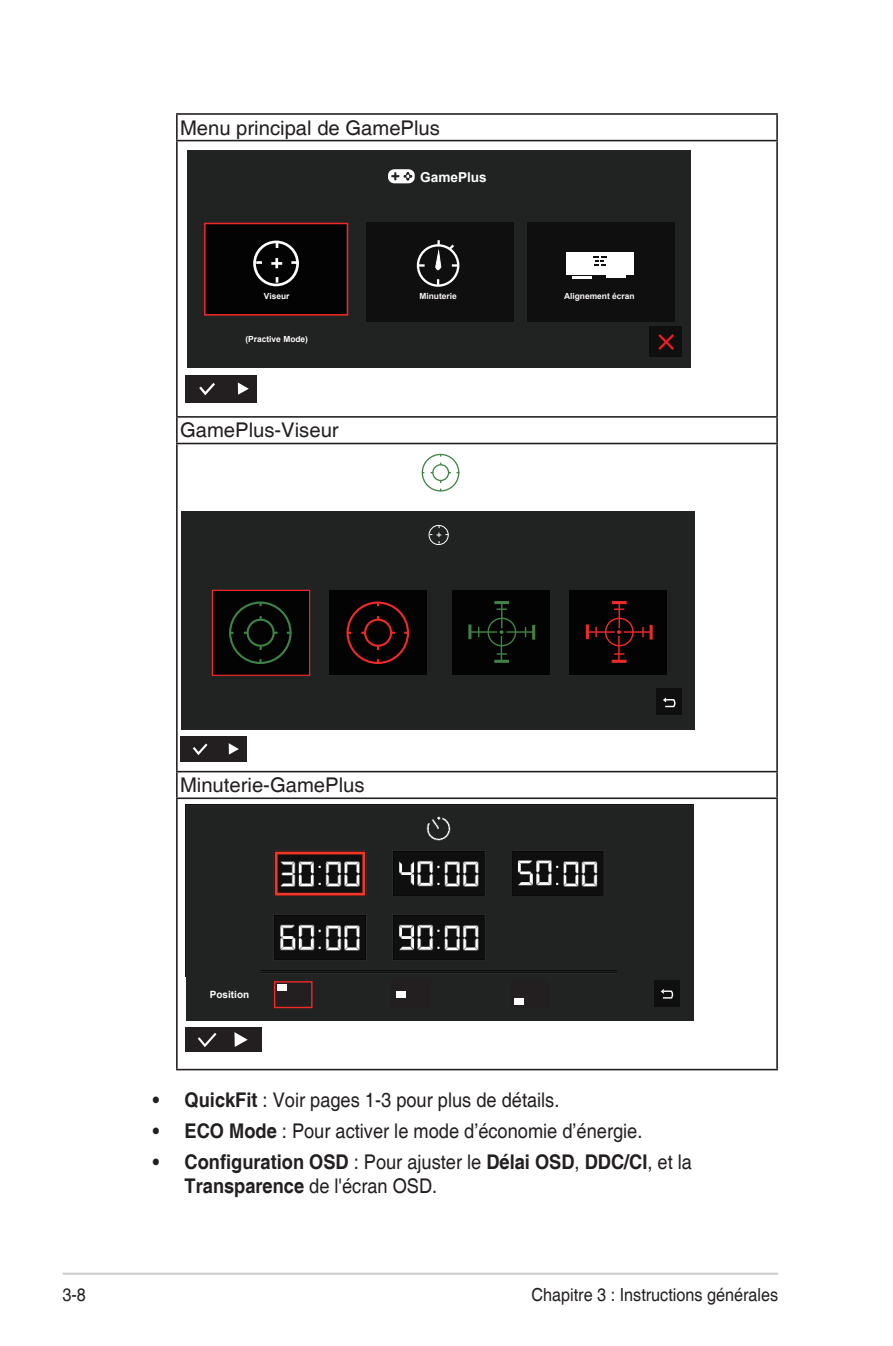
<style>
.page{position:relative;width:893px;height:1346px;background:#fff}
.page>*{position:absolute;margin:0;border:0;box-sizing:border-box;transform-origin:0 0}
.Body_Text{font:20.25px "Helvetica";color:#231f20;scale:.9 1}
.t1{font:700 20.25px/24.3px "Helvetica";color:#231f20;scale:.9 1}
.Body_Text-2{font:20.25px "Helvetica";color:#231f20}
.t2{font:18px "Helvetica";color:#231f20;scale:.9 1}
.t3{font:700 13.72px "Arial";color:#fdfefe}
.t4{font:700 9.9px "Arial";color:#fff}
.t5{font:700 8.33px "Arial";color:#faf4f4}
.t6{font:700 8.33px "Arial";color:#fefcfd}
.s1{font-weight:700}
.s2{font-weight:400}
</style>
<div class="page">
<hr style="left:63px;top:1272px;width:715px;height:3px;background:#d1d2d4">
<hr style="left:176px;top:113px;width:602px;height:2px;background:#231f20">
<hr style="left:176px;top:115px;width:2px;height:25px;background:#231f20">
<hr style="left:776px;top:115px;width:2px;height:25px;background:#231f20">
<hr style="left:176px;top:140px;width:602px;height:1px;background:#231f20">
<hr style="left:176px;top:141px;width:2px;height:275px;background:#231f20">
<hr style="left:776px;top:141px;width:2px;height:275px;background:#231f20">
<hr style="left:176px;top:416px;width:602px;height:2px;background:#231f20">
<hr style="left:176px;top:418px;width:2px;height:25px;background:#231f20">
<hr style="left:776px;top:418px;width:2px;height:25px;background:#231f20">
<hr style="left:176px;top:443px;width:602px;height:1px;background:#231f20">
<hr style="left:176px;top:444px;width:2px;height:327px;background:#231f20">
<hr style="left:776px;top:444px;width:2px;height:327px;background:#231f20">
<hr style="left:176px;top:771px;width:602px;height:1px;background:#231f20">
<hr style="left:176px;top:772px;width:2px;height:25px;background:#231f20">
<hr style="left:776px;top:772px;width:2px;height:25px;background:#231f20">
<hr style="left:176px;top:797px;width:602px;height:2px;background:#231f20">
<hr style="left:176px;top:799px;width:2px;height:270px;background:#231f20">
<hr style="left:776px;top:799px;width:2px;height:270px;background:#231f20">
<hr style="left:176px;top:1069px;width:602px;height:1px;background:#231f20">
<div style="left:187px;top:150px;width:503px;height:218px;background:#212222"></div>
<div style="left:649px;top:326px;width:33px;height:31px;background:#0f0f0f"></div>
<div style="left:366px;top:222px;width:148px;height:100px;background:#0f0f0f"></div>
<div style="left:527px;top:222px;width:147px;height:100px;background:#0f0f0f"></div>
<svg style="left:388px;top:169px;width:27px;height:14px"></svg>
<div style="left:417px;top:244px;width:42px;height:43px;border:2px solid #fff;border-radius:50%"></div>
<svg style="left:418px;top:264px;width:7px;height:3px"></svg>
<svg style="left:437px;top:279px;width:2px;height:7px"></svg>
<svg style="left:436px;top:240px;width:23px;height:31px"></svg>
<div style="left:205px;top:223px;width:142px;height:92px;background:#030303"></div>
<div style="left:204px;top:223px;width:144px;height:93px;border:2px solid #ee2928"></div>
<div style="left:253px;top:241px;width:46px;height:45px;border:3px solid #fff;border-radius:50%"></div>
<svg style="left:291px;top:261px;width:8px;height:3px"></svg>
<svg style="left:276px;top:277px;width:2px;height:6px"></svg>
<svg style="left:256px;top:261px;width:6px;height:3px"></svg>
<svg style="left:271px;top:258px;width:11px;height:10px"></svg>
<div style="left:566px;top:252px;width:33px;height:23px;background:#fff"></div>
<div style="left:600px;top:252px;width:33px;height:22px;background:#fff"></div>
<svg style="left:572px;top:276px;width:19px;height:2px"></svg>
<svg style="left:607px;top:276px;width:19px;height:2px"></svg>
<svg style="left:593px;top:256px;width:13px;height:14px"></svg>
<div style="left:185px;top:375px;width:72px;height:27px;background:#231f20"></div>
<svg style="left:658px;top:334px;width:16px;height:16px"></svg>
<svg style="left:199px;top:383px;width:16px;height:13px"></svg>
<svg style="left:238px;top:382px;width:11px;height:13px"></svg>
<div style="left:181px;top:511px;width:514px;height:218px;background:#212222"></div>
<div style="left:656px;top:689px;width:26px;height:26px;background:#0f0f0f"></div>
<div style="left:212px;top:590px;width:98px;height:85px;background:#030303"></div>
<div style="left:212px;top:590px;width:98px;height:86px;border:1px solid #ee2928"></div>
<div style="left:429px;top:525px;width:20px;height:20px;border:1px solid #fff;border-radius:50%"></div>
<svg style="left:430px;top:526px;width:19px;height:17px"></svg>
<div style="left:180px;top:736px;width:67px;height:25px;background:#231f20"></div>
<svg style="left:192px;top:743px;width:16px;height:12px"></svg>
<svg style="left:229px;top:743px;width:10px;height:11px"></svg>
<div style="left:229px;top:601px;width:63px;height:63px;border:2px solid #3e8344;border-radius:50%"></div>
<div style="left:247px;top:619px;width:28px;height:28px;border:2px solid #3e8344;border-radius:50%"></div>
<svg style="left:259px;top:659px;width:3px;height:4px"></svg>
<div style="left:422px;top:454px;width:37px;height:37px;border:1px solid #3e8344;border-radius:50%"></div>
<div style="left:432px;top:464px;width:17px;height:17px;border:1px solid #3e8344;border-radius:50%"></div>
<div style="left:330px;top:590px;width:97px;height:85px;background:#030303"></div>
<div style="left:346px;top:601px;width:63px;height:63px;border:2px solid #ee2928;border-radius:50%"></div>
<div style="left:364px;top:619px;width:28px;height:28px;border:2px solid #ee2928;border-radius:50%"></div>
<div style="left:452px;top:590px;width:97px;height:85px;background:#030303"></div>
<div style="left:570px;top:590px;width:97px;height:85px;background:#030303"></div>
<div style="left:487px;top:618px;width:29px;height:28px;border:1px solid #3e8344;border-radius:50%"></div>
<hr style="left:494px;top:601px;width:15px;height:3px;background:#3e8344">
<hr style="left:468px;top:624px;width:3px;height:15px;background:#3e8344">
<hr style="left:470px;top:631px;width:27px;height:2px;background:#3e8344">
<hr style="left:494px;top:660px;width:15px;height:3px;background:#3e8344">
<hr style="left:532px;top:625px;width:3px;height:14px;background:#3e8344">
<hr style="left:506px;top:631px;width:27px;height:2px;background:#3e8344">
<svg style="left:496px;top:604px;width:11px;height:56px"></svg>
<div style="left:605px;top:618px;width:29px;height:28px;border:1px solid #ee2a28;border-radius:50%"></div>
<hr style="left:612px;top:601px;width:15px;height:3px;background:#ee2a28">
<hr style="left:618px;top:603px;width:2px;height:25px;background:#ee2a28">
<svg style="left:614px;top:608px;width:10px;height:2px"></svg>
<hr style="left:586px;top:624px;width:3px;height:15px;background:#ee2a28">
<hr style="left:588px;top:631px;width:27px;height:2px;background:#ee2a28">
<svg style="left:595px;top:627px;width:2px;height:10px"></svg>
<hr style="left:612px;top:660px;width:14px;height:3px;background:#ee2a28">
<hr style="left:618px;top:636px;width:2px;height:25px;background:#ee2a28">
<svg style="left:614px;top:653px;width:10px;height:2px"></svg>
<hr style="left:650px;top:625px;width:3px;height:14px;background:#ee2a28">
<hr style="left:624px;top:631px;width:27px;height:2px;background:#ee2a28">
<svg style="left:642px;top:627px;width:2px;height:10px"></svg>
<svg style="left:617px;top:630px;width:4px;height:4px"></svg>
<svg style="left:663px;top:697px;width:13px;height:11px"></svg>
<div style="left:186px;top:804px;width:507px;height:216px;background:#212222"></div>
<div style="left:274px;top:981px;width:39px;height:27px;border:1px solid #ee2a28"></div>
<div style="left:185px;top:1027px;width:76px;height:25px;background:#231f20"></div>
<svg style="left:197px;top:1033px;width:20px;height:14px"></svg>
<svg style="left:234px;top:1032px;width:14px;height:15px"></svg>
<div style="left:654px;top:980px;width:25px;height:26px;background:#0f0f0f"></div>
<svg style="left:661px;top:989px;width:13px;height:10px"></svg>
<div style="left:515px;top:998px;width:9px;height:6px;background:#fff"></div>
<div style="left:396px;top:991px;width:9px;height:6px;background:#fff"></div>
<div style="left:278px;top:984px;width:9px;height:7px;background:#fff"></div>
<img style="left:185px;top:804px;width:506px;height:172px">
<p class="Body_Text-2" style="left:180px;top:116px;width:261px">Menu principal de GamePlus</p>
<p class="t3" style="left:420px;top:168px;width:68px">GamePlus</p>
<p class="t6" style="left:264px;top:291px;width:27px">Viseur</p>
<p class="t5" style="left:419px;top:291px;width:39px">Minuterie</p>
<p class="t5" style="left:564px;top:291px;width:72px">Alignement écran</p>
<p class="t6" style="left:245px;top:334px;width:64px">(Practive Mode)</p>
<p class="Body_Text-2" style="left:180px;top:419px;width:160px">GamePlus-Viseur</p>
<p class="Body_Text-2" style="left:180px;top:773px;width:186px">Minuterie-GamePlus</p>
<p class="t4" style="left:210px;top:987px;width:41px">Position</p>
<p class="Body_Text" style="left:153px;top:1088px;width:453px"><span class="s1">• QuickFit</span> : Voir pages 1-3 pour plus de détails.</p>
<p class="Body_Text" style="left:153px;top:1119px;width:546px"><span class="s1">• ECO Mode</span> : Pour activer le mode d’économie d’énergie.</p>
<p class="t1" style="left:185px;top:1150px;width:565px;text-indent:-32px">• Configuration OSD <span class="s2">: Pour ajuster le</span> Délai OSD<span class="s2">,</span> DDC/CI<span class="s2">, et la<br></span>Transparence <span class="s2">de l'écran OSD.</span></p>
<p class="t2" style="left:63px;top:1284px;width:28px">3-8</p>
<p class="t2" style="left:531px;top:1284px;width:276px">Chapitre 3 : Instructions générales</p>
</div>
